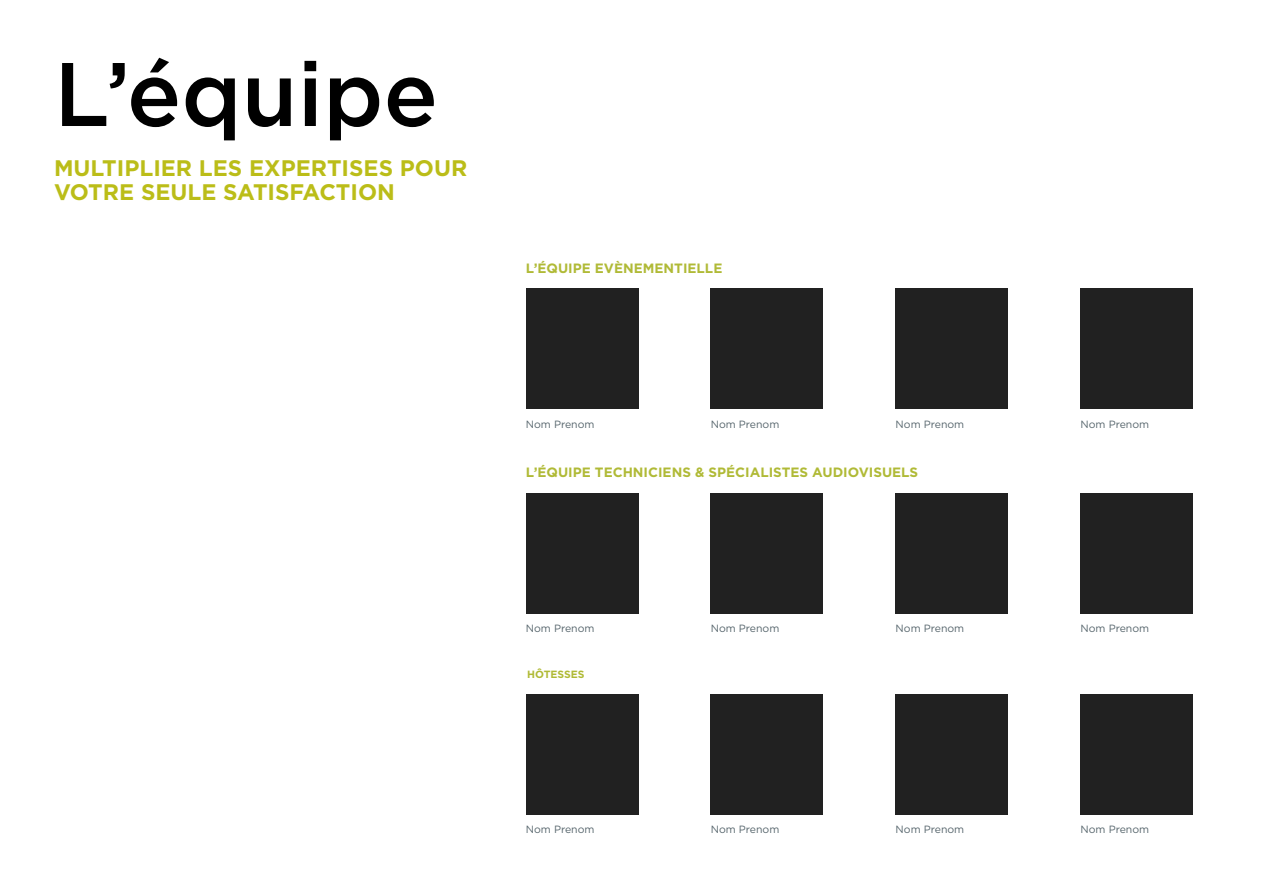
<style>
.page{position:relative;width:1263px;height:893px;background:#fff}
.page>*{position:absolute;margin:0;border:0;box-sizing:border-box;transform-origin:0 0}
.t1{font:500 90px "Gotham";color:#000}
.t2{font:700 22.5px/24px "Gotham";color:#bbbd18}
.t3{font:700 13.5px "Gotham";color:#b0ba36}
.t4{font:10.5px "Gotham";color:#56656c}
.t5{font:700 10.5px "Gotham";color:#b0ba36}
</style>
<div class="page">
<div style="left:711px;top:289px;width:112px;height:120px;background:#212121"></div>
<div style="left:711px;top:493px;width:112px;height:120px;background:#212121"></div>
<div style="left:711px;top:694px;width:112px;height:120px;background:#212121"></div>
<div style="left:526px;top:289px;width:112px;height:120px;background:#212121"></div>
<div style="left:526px;top:493px;width:112px;height:120px;background:#212121"></div>
<div style="left:526px;top:694px;width:112px;height:120px;background:#212121"></div>
<div style="left:896px;top:289px;width:112px;height:120px;background:#212121"></div>
<div style="left:896px;top:493px;width:112px;height:120px;background:#212121"></div>
<div style="left:896px;top:694px;width:112px;height:120px;background:#212121"></div>
<div style="left:1080px;top:289px;width:113px;height:120px;background:#212121"></div>
<div style="left:1080px;top:493px;width:113px;height:120px;background:#212121"></div>
<div style="left:1080px;top:694px;width:113px;height:120px;background:#212121"></div>
<h1 class="t1" style="left:54px;top:35px;width:385px">L’équipe</h1>
<h2 class="t2" style="left:54px;top:156px;width:415px">MULTIPLIER LES EXPERTISES POUR<br>VOTRE SEULE SATISFACTION</h2>
<p class="t3" style="left:526px;top:259px;width:198px">L’ÉQUIPE EVÈNEMENTIELLE</p>
<p class="t4" style="left:526px;top:418px;width:70px">Nom Prenom</p>
<p class="t4" style="left:711px;top:418px;width:70px">Nom Prenom</p>
<p class="t4" style="left:896px;top:418px;width:70px">Nom Prenom</p>
<p class="t3" style="left:526px;top:463px;width:394px">L’ÉQUIPE TECHNICIENS &amp; SPÉCIALISTES AUDIOVISUELS</p>
<p class="t4" style="left:526px;top:622px;width:70px">Nom Prenom</p>
<p class="t5" style="left:527px;top:667px;width:59px">HÔTESSES</p>
<p class="t4" style="left:526px;top:823px;width:70px">Nom Prenom</p>
<p class="t4" style="left:711px;top:622px;width:70px">Nom Prenom</p>
<p class="t4" style="left:711px;top:823px;width:70px">Nom Prenom</p>
<p class="t4" style="left:896px;top:622px;width:70px">Nom Prenom</p>
<p class="t4" style="left:896px;top:823px;width:70px">Nom Prenom</p>
<p class="t4" style="left:1080px;top:418px;width:70px">Nom Prenom</p>
<p class="t4" style="left:1080px;top:622px;width:70px">Nom Prenom</p>
<p class="t4" style="left:1080px;top:823px;width:70px">Nom Prenom</p>
</div>
